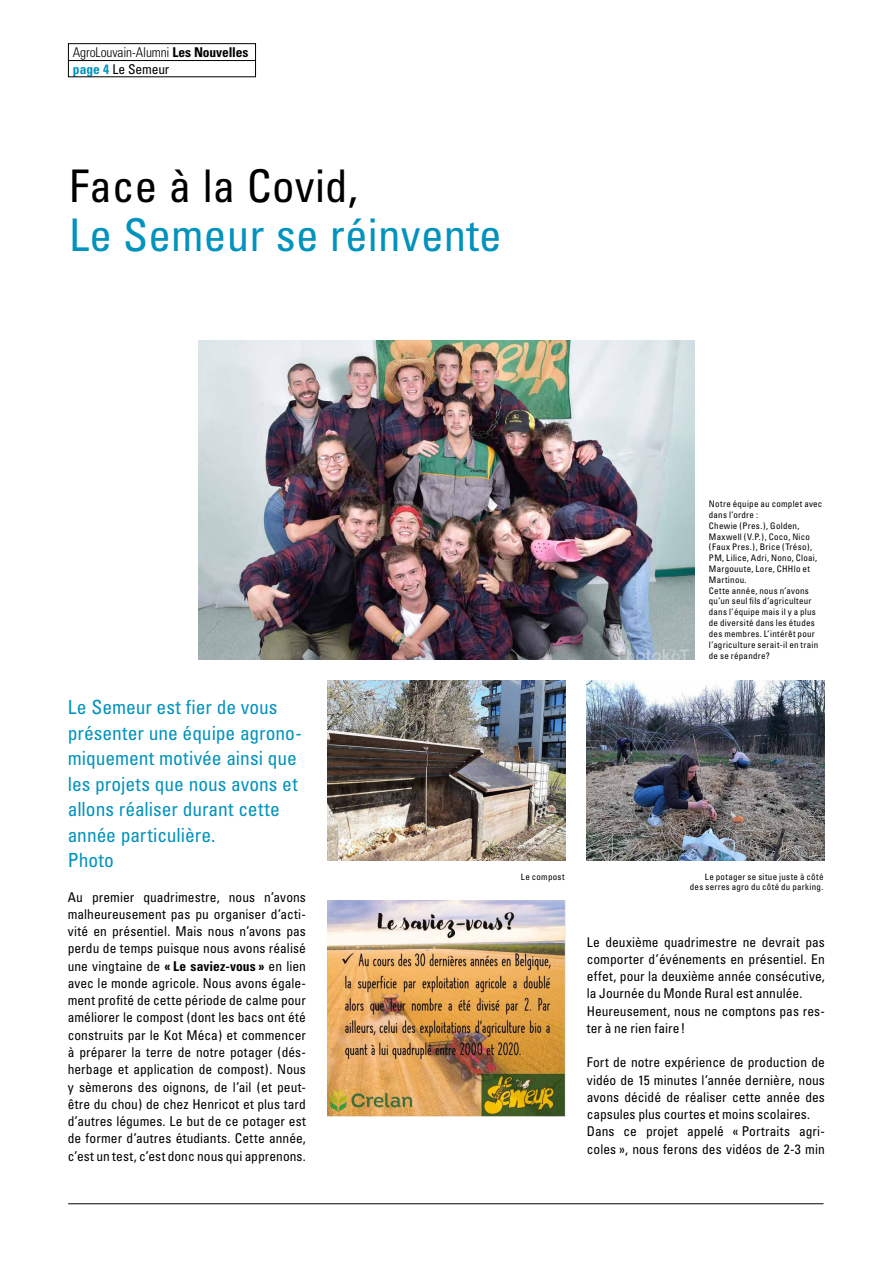
<style>
.page{position:relative;width:893px;height:1263px;background:#fff}
.page>*{position:absolute;margin:0;border:0;box-sizing:border-box;transform-origin:0 0}
.t1{font:condensed 45px "Univers";letter-spacing:.005em;color:#0093bd}
.t2{font:condensed 45px "Univers";letter-spacing:.005em;color:#000}
.t3{font:condensed 19.5px/25.5px "Univers";color:#0093bd}
.t4{font:condensed 13.5px/17.2px "Univers";letter-spacing:.005em;color:#000}
.t5{font:300 condensed 13.5px/16.5px "Univers";letter-spacing:-.01em;color:#000}
.t6{font:condensed 9px/10.8px "Univers";letter-spacing:.03em;color:#000}
.s1{font-weight:700}
.s2{font-weight:700;color:#0093bd}
.s3{font-weight:400}
</style>
<div class="page">
<img style="left:198px;top:340px;width:496px;height:319px">
<img style="left:327px;top:680px;width:239px;height:181px">
<img style="left:327px;top:900px;width:239px;height:216px">
<img style="left:587px;top:680px;width:238px;height:181px">
<hr style="left:68px;top:1203px;width:755px;height:1px;background:#000">
<div style="left:68px;top:43px;width:188px;height:34px;border:1px solid #000"></div>
<hr style="left:68px;top:60px;width:188px;height:1px;background:#000">
<p class="t5" style="left:73px;top:44px;width:177px">AgroLouvain-Alumni <span class="s1">Les Nouvelles </span><span class="s2">page 4</span> <span class="s3">Le Semeur</span></p>
<h1 class="t2" style="left:69px;top:157px;width:290px">Face à la Covid,</h1>
<h1 class="t1" style="left:69px;top:207px;width:434px">Le Semeur se réinvente</h1>
<h2 class="t3" style="left:68px;top:694px;width:236px">Le Semeur est fier de vous présenter une équipe agrono&shy;miquement motivée ainsi que les projets que nous avons et allons réaliser durant cette année particulière.<br>Photo</h2>
<p class="t4" style="left:68px;top:888px;width:240px;text-align:justify">Au premier quadrimestre, nous n’avons malheureusement pas pu organiser d’acti&shy;vité en présentiel. Mais nous n’avons pas perdu de temps puisque nous avons réalisé une vingtaine de <span class="s1">« Le saviez-vous »</span> en lien avec le monde agricole. Nous avons égale&shy;ment profité de cette période de calme pour améliorer le compost (dont les bacs ont été construits par le Kot Méca) et commencer à préparer la terre de notre potager (dés&shy;herbage et application de compost). Nous y sèmerons des oignons, de l’ail (et peut&shy;être du chou) de chez Henricot et plus tard d’autres légumes. Le but de ce potager est de former d’autres étudiants. Cette année, c’est un test, c’est donc nous qui apprenons.</p>
<p class="t6" style="left:709px;top:498px;width:115px">Notre équipe au complet avec dans l’ordre :<br>Chewie (Pres.), Golden,<br>Maxwell (V.P.), Coco, Nico (Faux Pres.), Brice (Tréso),<br>PM, Lilice, Adri, Nono, Cloai,<br>Margouute, Lore, CHHlo et<br>Martinou.<br>Cette année, nous n’avons qu’un seul fils d’agriculteur dans l’équipe mais il y a plus de diversité dans les études des membres. L’intérêt pour l’agriculture serait-il en train de se répandre?</p>
<p class="t6" style="left:521px;top:871px;width:45px">Le compost</p>
<p class="t6" style="left:690px;top:871px;width:135px;text-align:right">Le potager se situe juste à côté des serres agro du côté du parking.</p>
<p class="t4" style="left:587px;top:933px;width:240px">Le deuxième quadrimestre ne devrait pas comporter d’événements en présentiel. En effet, pour la deuxième année consécutive, la Journée du Monde Rural est annulée.<br>Heureusement, nous ne comptons pas res&shy;ter à ne rien faire!</p>
<p class="t4" style="left:587px;top:1054px;width:240px">Fort de notre expérience de production de vidéo de 15 minutes l’année dernière, nous avons décidé de réaliser cette année des capsules plus courtes et moins scolaires.<br>Dans ce projet appelé « Portraits agri&shy;coles », nous ferons des vidéos de 2-3 min</p>
</div>
